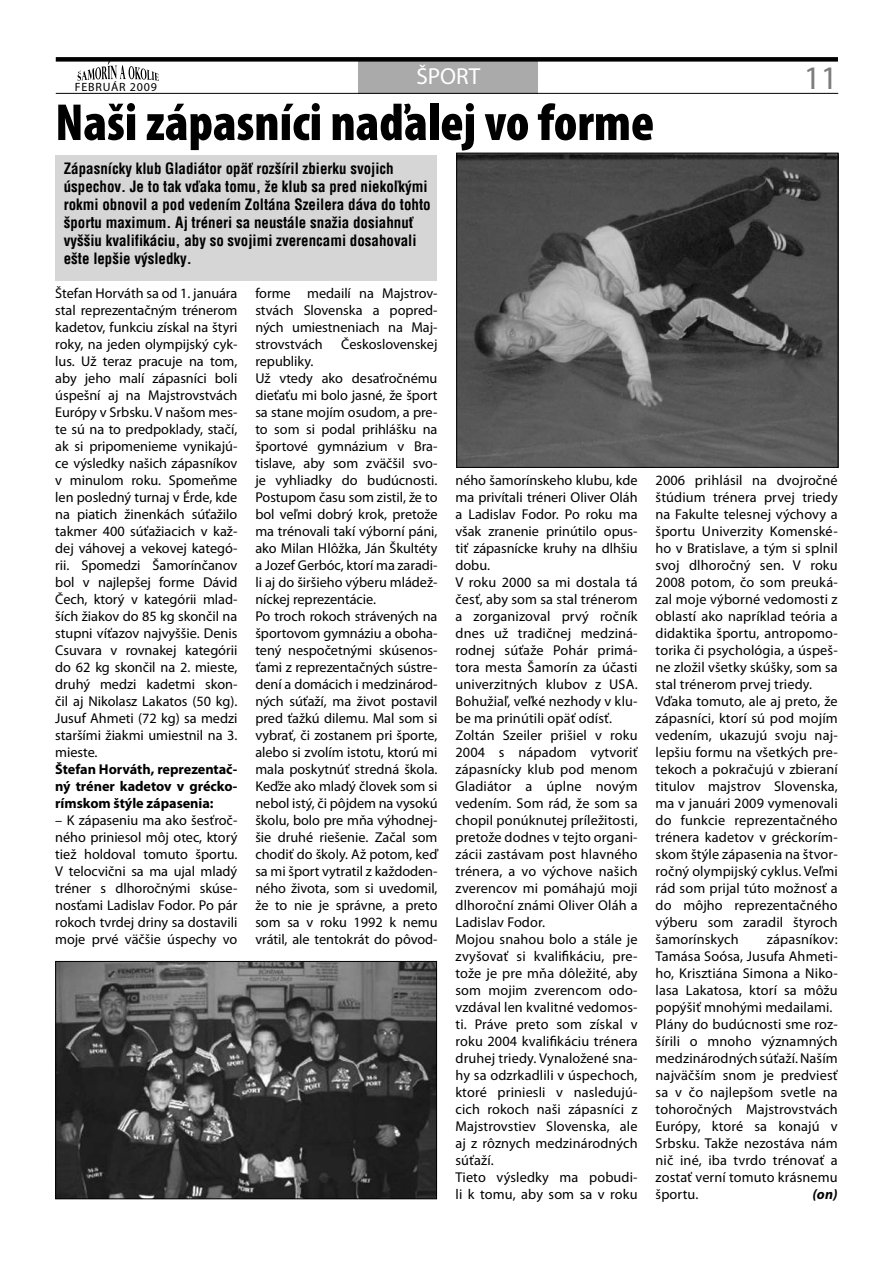
<style>
.page{position:relative;width:893px;height:1263px;background:#fff}
.page>*{position:absolute;margin:0;border:0;box-sizing:border-box;transform-origin:0 0}
.cím{font:900 condensed 52.5px "Myriad Pro";color:#000}
.t1{font:33px "Myriad Pro";color:#7c7c7c}
.szöveg{font:23.25px "Myriad Pro";letter-spacing:-.005em;color:#fff}
.perexúj{font:700 15px/18px "Switzerland Condensed";color:#000}
.szöveg-2{font:14.25px/17px "Myriad Pro";letter-spacing:.005em;color:#000;text-align:justify}
.szöveg-3{font:700 14.25px/17px "Myriad Pro";letter-spacing:-.005em;color:#000;text-align:justify}
.szöveg-4{font:italic 700 14.25px "Myriad Pro";color:#000}
.t2{font:12px "Myriad Pro";letter-spacing:.07em;color:#000}
</style>
<div class="page">
<div style="left:359px;top:60px;width:179px;height:34px;background:#aaa"></div>
<hr style="left:56px;top:93px;width:782px;height:1px;background:#000">
<div style="left:56px;top:57px;width:782px;height:5px;background:#000"></div>
<svg style="left:78px;top:61px;width:81px;height:20px"></svg>
<img style="left:458px;top:155px;width:378px;height:311px">
<div style="left:456px;top:153px;width:382px;height:315px;border:1px solid #000"></div>
<img style="left:57px;top:963px;width:378px;height:234px">
<div style="left:55px;top:961px;width:382px;height:238px;border:1px solid #000"></div>
<div style="left:55px;top:155px;width:382px;height:126px;background:#d6d6d6"></div>
<p class="szöveg" style="left:416px;top:64px;width:65px">ŠPORT</p>
<p class="t1" style="left:804px;top:59px;width:35px">11</p>
<p class="cím" style="left:55px;top:93px;width:600px">Naši zápasníci naďalej vo forme</p>
<p class="t2" style="left:75px;top:80px;width:84px">FEBRUÁR 2009</p>
<p class="perexúj" style="left:64px;top:159px;width:368px">Zápasnícky klub Gladiátor opäť rozšíril zbierku svojich úspechov. Je to tak vďaka tomu, že klub sa pred niekoľkými rokmi obnovil a pod vedením Zoltána Szeilera dáva do tohto športu maximum. Aj tréneri sa neustále snažia dosiahnuť vyššiu kvalifikáciu, aby so svojimi zverencami dosahovali ešte lepšie výsledky.</p>
<p class="szöveg-2" style="left:55px;top:285px;width:184px">Štefan Horváth sa od 1. januára stal reprezentačným trénerom kadetov, funkciu získal na štyri roky, na jeden olympijský cyk&shy;lus. Už teraz pracuje na tom, aby jeho malí zápasníci boli úspešní aj na Majstrovstvách Európy v Srbsku. V našom mes&shy;te sú na to predpoklady, stačí, ak si pripomenieme vynikajú&shy;ce výsledky našich zápasníkov v minulom roku. Spomeňme len posledný turnaj v Érde, kde na piatich žinenkách súťažilo takmer 400 súťažiacich v kaž&shy;dej váhovej a vekovej kategó&shy;rii. Spomedzi Šamorínčanov bol v najlepšej forme Dávid Čech, ktorý v kategórii mlad&shy;ších žiakov do 85 kg skončil na stupni víťazov najvyššie. Denis Csuvara v rovnakej kategórii do 62 kg skončil na 2. mieste, druhý medzi kadetmi skon&shy;čil aj Nikolasz Lakatos (50 kg).<br>Jusuf Ahmeti (72 kg) sa medzi staršími žiakmi umiestnil na 3. mieste.</p>
<p class="szöveg-3" style="left:55px;top:761px;width:184px">Štefan Horváth, reprezentač&shy;ný tréner kadetov v grécko&shy;rímskom štýle zápasenia:</p>
<p class="szöveg-2" style="left:55px;top:812px;width:184px">– K zápaseniu ma ako šesťroč&shy;ného priniesol môj otec, ktorý tiež holdoval tomuto športu.<br>V telocvični sa ma ujal mladý tréner s dlhoročnými skúse&shy;nosťami Ladislav Fodor. Po pár rokoch tvrdej driny sa dostavili moje prvé väčšie úspechy vo</p>
<p class="szöveg-2" style="left:255px;top:285px;width:184px">forme medailí na Majstrov&shy;stvách Slovenska a popred&shy;ných umiestneniach na Maj&shy;strovstvách</p>
<p class="szöveg-2" style="left:341px;top:336px;width:98px">Československej</p>
<p class="szöveg-2" style="left:255px;top:353px;width:60px">republiky.</p>
<p class="szöveg-2" style="left:255px;top:370px;width:184px">Už vtedy ako desaťročnému dieťaťu mi bolo jasné, že šport sa stane mojím osudom, a pre&shy;to som si podal prihlášku na športové gymnázium v Bra&shy;tislave, aby som zväčšil svo&shy;je vyhliadky do budúcnosti.<br>Postupom času som zistil, že to bol veľmi dobrý krok, pretože ma trénovali takí výborní páni, ako Milan Hlôžka, Ján Škultéty a Jozef Gerbóc, ktorí ma zaradi&shy;li aj do širšieho výberu mládež&shy;níckej reprezentácie.</p>
<p class="szöveg-2" style="left:255px;top:608px;width:184px">Po troch rokoch strávených na športovom gymnáziu a oboha&shy;tený nespočetnými skúsenos&shy;ťami z reprezentačných sústre&shy;dení a domácich i medzinárod&shy;ných súťaží, ma život postavil pred ťažkú dilemu. Mal som si vybrať, či zostanem pri športe, alebo si zvolím istotu, ktorú mi mala poskytnúť stredná škola.<br>Keďže ako mladý človek som si nebol istý, či pôjdem na vysokú školu, bolo pre mňa výhodnej&shy;šie druhé riešenie. Začal som chodiť do školy. Až potom, keď sa mi šport vytratil z každoden&shy;ného života, som si uvedomil, že to nie je správne, a preto som sa v roku 1992 k nemu vrátil, ale tentokrát do pôvod-</p>
<p class="szöveg-2" style="left:455px;top:472px;width:184px">ného šamorínskeho klubu, kde ma privítali tréneri Oliver Oláh a Ladislav Fodor. Po roku ma však zranenie prinútilo opus&shy;tiť zápasnícke kruhy na dlhšiu dobu.</p>
<p class="szöveg-2" style="left:455px;top:574px;width:184px">V roku 2000 sa mi dostala tá česť, aby som sa stal trénerom a zorganizoval prvý ročník dnes už tradičnej medziná&shy;rodnej súťaže Pohár primá&shy;tora mesta Šamorín za účasti univerzitných klubov z USA.<br>Bohužiaľ, veľké nezhody v klu&shy;be ma prinútili opäť odísť.</p>
<p class="szöveg-2" style="left:455px;top:727px;width:184px">Zoltán Szeiler prišiel v roku 2004 s nápadom vytvoriť zápasnícky klub pod menom Gladiátor a úplne novým vedením. Som rád, že som sa chopil ponúknutej príležitosti, pretože dodnes v tejto organi&shy;zácii zastávam post hlavného trénera, a vo výchove našich zverencov mi pomáhajú moji dlhoroční známi Oliver Oláh a Ladislav Fodor.</p>
<p class="szöveg-2" style="left:455px;top:931px;width:184px">Mojou snahou bolo a stále je zvyšovať si kvalifikáciu, pre&shy;tože je pre mňa dôležité, aby som mojim zverencom odo&shy;vzdával len kvalitné vedomos&shy;ti. Práve preto som získal v roku 2004 kvalifikáciu trénera druhej triedy. Vynaložené sna&shy;hy sa odzrkadlili v úspechoch, ktoré priniesli v nasledujú&shy;cich rokoch naši zápasníci z Majstrovstiev Slovenska, ale aj z rôznych medzinárodných súťaží.</p>
<p class="szöveg-2" style="left:455px;top:1169px;width:184px">Tieto výsledky ma pobudi&shy;li k tomu, aby som sa v roku</p>
<p class="szöveg-2" style="left:656px;top:472px;width:184px">2006 prihlásil na dvojročné štúdium trénera prvej triedy na Fakulte telesnej výchovy a športu Univerzity Komenské&shy;ho v Bratislave, a tým si splnil svoj dlhoročný sen. V roku 2008 potom, čo som preuká&shy;zal moje výborné vedomosti z oblastí ako napríklad teória a didaktika športu, antropomo&shy;torika či psychológia, a úspeš&shy;ne zložil všetky skúšky, som sa stal trénerom prvej triedy.</p>
<p class="szöveg-2" style="left:656px;top:693px;width:184px">Vďaka tomuto, ale aj preto, že zápasníci, ktorí sú pod mojím vedením, ukazujú svoju naj&shy;lepšiu formu na všetkých pre&shy;tekoch a pokračujú v zbieraní titulov majstrov Slovenska, ma v januári 2009 vymenovali do funkcie reprezentačného trénera kadetov v gréckorím&shy;skom štýle zápasenia na štvor&shy;ročný olympijský cyklus. Veľmi rád som prijal túto možnosť a do môjho reprezentačného výberu som zaradil štyroch šamorínskych</p>
<p class="szöveg-2" style="left:656px;top:931px;width:184px;text-indent:111px">zápasníkov:<br>Tamása Soósa, Jusufa Ahmeti&shy;ho, Krisztiána Simona a Niko&shy;lasa Lakatosa, ktorí sa môžu popýšiť mnohými medailami.</p>
<p class="szöveg-2" style="left:656px;top:1016px;width:184px">Plány do budúcnosti sme roz&shy;šírili o mnoho významných medzinárodných súťaží. Naším najväčším snom je predviesť sa v čo najlepšom svetle na tohoročných Majstrovstvách Európy, ktoré sa konajú v Srbsku. Takže nezostáva nám nič iné, iba tvrdo trénovať a zostať verní tomuto krásnemu športu.</p>
<p class="szöveg-4" style="left:812px;top:1186px;width:27px">(on)</p>
</div>
